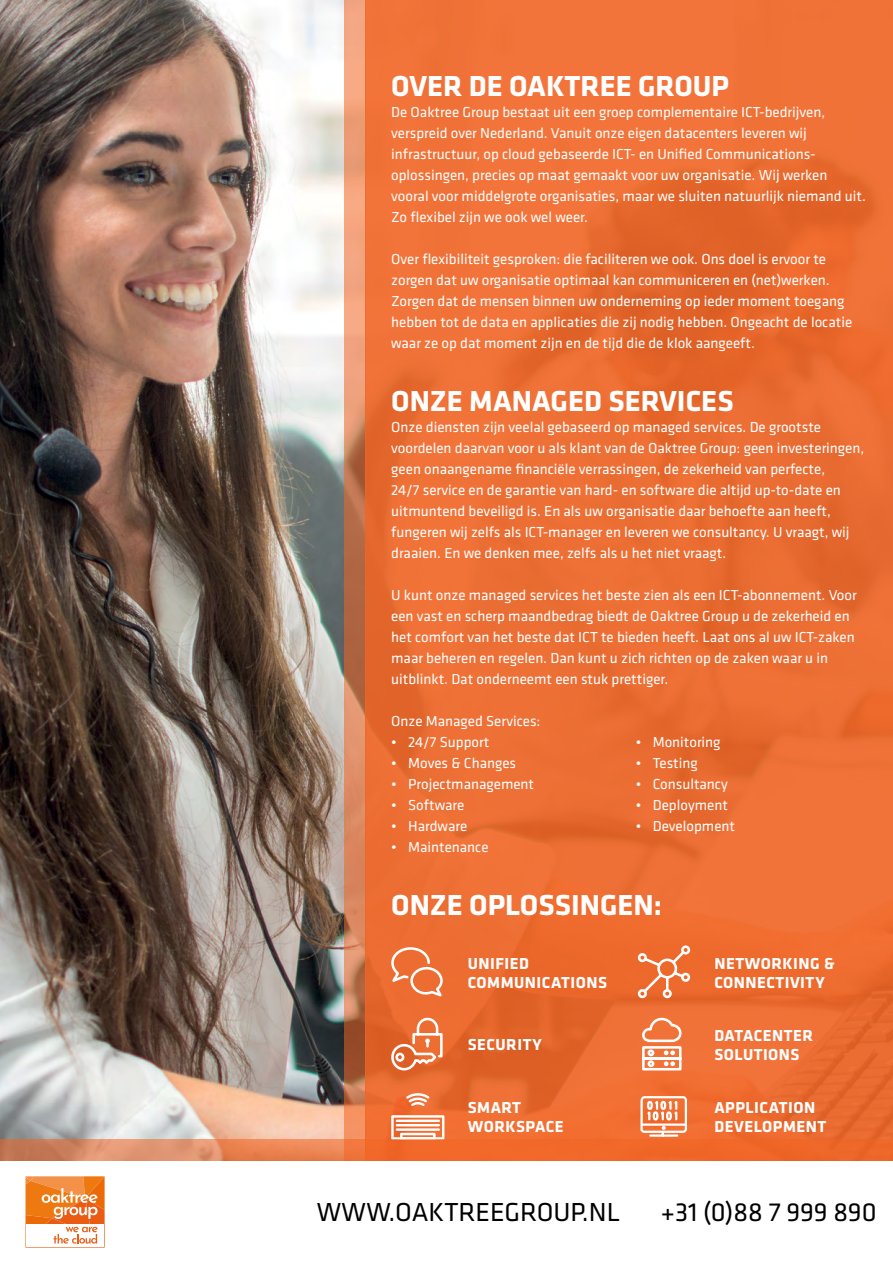
<style>
.page{position:relative;width:893px;height:1263px;background:#fff}
.page>*{position:absolute;margin:0;border:0;box-sizing:border-box;transform-origin:0 0}
.t1{font:700 30px "Klavika";color:#fff}
.t2{font:27px "Klavika";color:#000}
.t3{font:700 16.5px/19px "Klavika";letter-spacing:.03em;color:#fff}
.t4{font:15px/21px "Klavika";color:#fff}
</style>
<div class="page">
<img style="left:0;top:0;width:344px;height:1140px">
<div style="left:366px;top:0;width:527px;height:1161px;background:linear-gradient(to right,#ed6f34,#eb6c31)"></div>
<svg style="left:344px;top:0;width:22px;height:1140px;background:#d58863"></svg>
<svg style="left:388px;top:946px;width:58px;height:54px;background:#ef824f"></svg>
<svg style="left:639px;top:1095px;width:49px;height:43px"></svg>
<hr style="left:641px;top:1123px;width:45px;height:3px;background:#fff">
<svg style="left:390px;top:1092px;width:56px;height:48px"></svg>
<svg style="left:637px;top:944px;width:54px;height:55px;background:#ef8453"></svg>
<svg style="left:390px;top:1016px;width:54px;height:56px;background:#ea8657"></svg>
<svg style="left:641px;top:1016px;width:42px;height:56px"></svg>
<svg style="left:0;top:1140px;width:893px;height:21px;background:#e9743e"></svg>
<svg style="left:26px;top:1176px;width:79px;height:71px"></svg>
<h1 class="t1" style="left:391px;top:64px;width:339px">OVER DE OAKTREE GROUP</h1>
<p class="t4" style="left:391px;top:101px;width:476px">De Oaktree Group bestaat uit een groep complementaire ICT-bedrijven, verspreid over Nederland. Vanuit onze eigen datacenters leveren wij infrastructuur, op cloud gebaseerde ICT- en Unified Communications&shy;oplossingen, precies op maat gemaakt voor uw organisatie. Wij werken vooral voor middelgrote organisaties, maar we sluiten natuurlijk niemand uit.<br>Zo flexibel zijn we ook wel weer.</p>
<p class="t4" style="left:391px;top:248px;width:462px">Over flexibiliteit gesproken: die faciliteren we ook. Ons doel is ervoor te zorgen dat uw organisatie optimaal kan communiceren en (net)werken.<br>Zorgen dat de mensen binnen uw onderneming op ieder moment toegang hebben tot de data en applicaties die zij nodig hebben. Ongeacht de locatie waar ze op dat moment zijn en de tijd die de klok aangeeft.</p>
<h1 class="t1" style="left:391px;top:379px;width:344px">ONZE MANAGED SERVICES</h1>
<p class="t4" style="left:391px;top:416px;width:475px">Onze diensten zijn veelal gebaseerd op managed services. De grootste voordelen daarvan voor u als klant van de Oaktree Group: geen investeringen, geen onaangename financiële verrassingen, de zekerheid van perfecte,<br>24/7 service en de garantie van hard- en software die altijd up-to-date en uitmuntend beveiligd is. En als uw organisatie daar behoefte aan heeft, fungeren wij zelfs als ICT-manager en leveren we consultancy. U vraagt, wij draaien. En we denken mee, zelfs als u het niet vraagt.</p>
<p class="t4" style="left:391px;top:584px;width:467px">U kunt onze managed services het beste zien als een ICT-abonnement. Voor een vast en scherp maandbedrag biedt de Oaktree Group u de zekerheid en het comfort van het beste dat ICT te bieden heeft. Laat ons al uw ICT-zaken maar beheren en regelen. Dan kunt u zich richten op de zaken waar u in uitblinkt. Dat onderneemt een stuk prettiger.</p>
<p class="t4" style="left:391px;top:710px;width:151px">Onze Managed Services:</p>
<p class="t4" style="left:391px;top:731px;width:100px">• 24/7 Support</p>
<p class="t4" style="left:391px;top:752px;width:126px">• Moves &amp; Changes</p>
<p class="t4" style="left:391px;top:773px;width:144px">• Projectmanagement</p>
<p class="t4" style="left:391px;top:794px;width:75px">• Software</p>
<p class="t4" style="left:391px;top:815px;width:78px">• Hardware</p>
<p class="t4" style="left:391px;top:836px;width:99px">• Maintenance</p>
<p class="t4" style="left:636px;top:731px;width:86px">• Monitoring</p>
<p class="t4" style="left:636px;top:752px;width:64px">• Testing</p>
<p class="t4" style="left:636px;top:773px;width:94px">• Consultancy</p>
<p class="t4" style="left:636px;top:794px;width:94px">• Deployment</p>
<p class="t4" style="left:636px;top:815px;width:101px">• Development</p>
<h1 class="t1" style="left:391px;top:883px;width:272px">ONZE OPLOSSINGEN:</h1>
<p class="t3" style="left:468px;top:953px;width:141px">UNIFIED<br>COMMUNICATIONS</p>
<p class="t3" style="left:714px;top:953px;width:122px">NETWORKING &amp;<br>CONNECTIVITY</p>
<p class="t3" style="left:468px;top:1034px;width:76px">SECURITY</p>
<p class="t3" style="left:714px;top:1025px;width:100px">DATACENTER<br>SOLUTIONS</p>
<p class="t3" style="left:468px;top:1097px;width:97px">SMART<br>WORKSPACE</p>
<p class="t3" style="left:714px;top:1097px;width:113px">APPLICATION<br>DEVELOPMENT</p>
<h2 class="t2" style="left:317px;top:1194px;width:305px">WWW.OAKTREEGROUP.NL</h2>
<h2 class="t2" style="left:661px;top:1194px;width:217px">+31 (0)88 7 999 890</h2>
</div>
